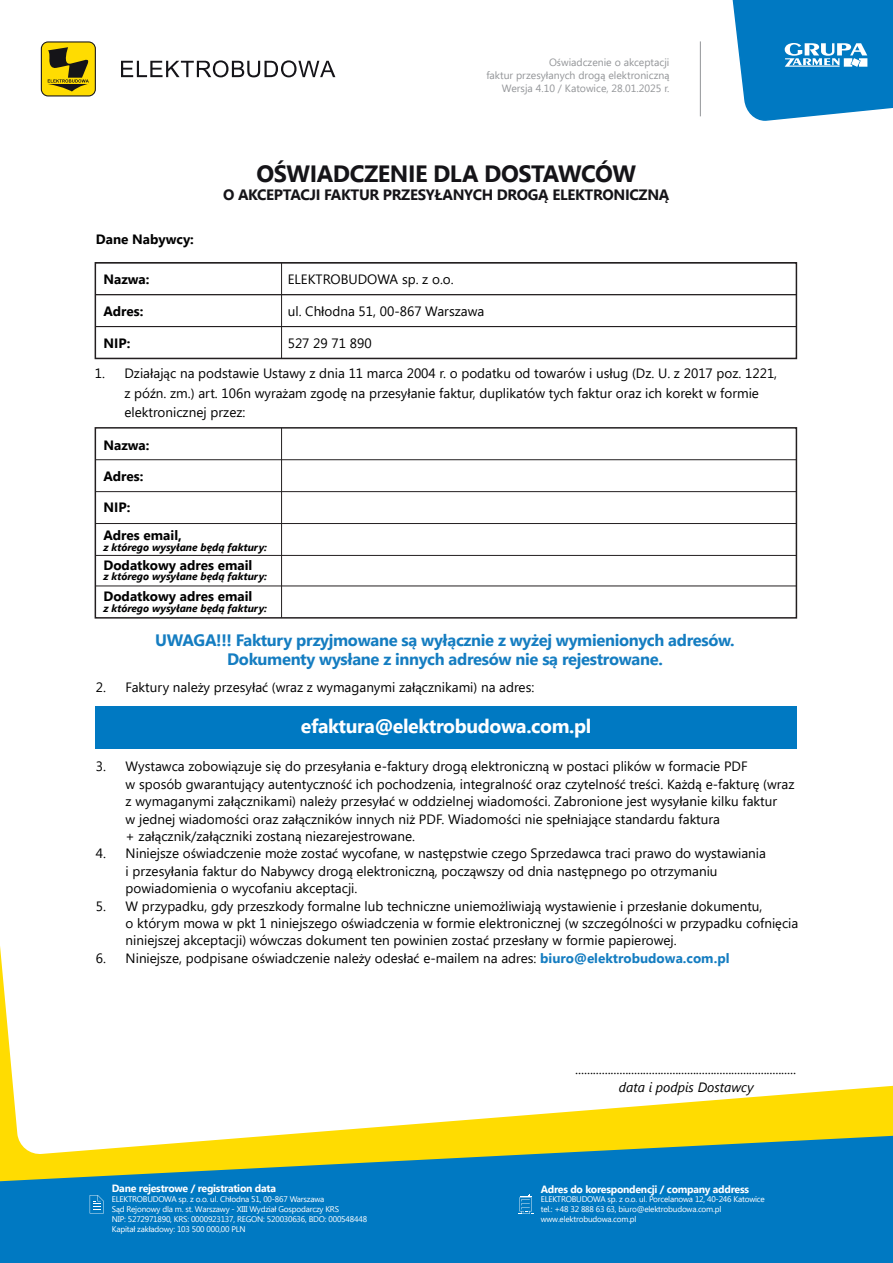
<style>
.page{position:relative;width:893px;height:1263px;background:#fff}
.page>*{position:absolute;margin:0;border:0;box-sizing:border-box;transform-origin:0 0}
.t1{font:700 23.55px "Segoe UI";letter-spacing:-.02em;color:#151418}
.t2{font:700 19.5px "Segoe UI";letter-spacing:-.02em;color:#fff}
.t3{font:700 16.5px/19.2px "Segoe UI";letter-spacing:-.02em;color:#157dc1;text-align:center}
.t4{font:700 15px "Segoe UI";letter-spacing:-.02em;color:#151418}
.t5{font:13.5px/17.4px "Segoe UI";color:#000001}
.t6{font:italic 13.5px "Segoe UI";color:#000001}
.t7{font:700 13.5px "Segoe UI";color:#000001}
.t8{font:10.5px/12.6px "Segoe UI";color:#939598;text-align:right}
.t9{font:italic 700 10.5px "Segoe UI";color:#000001}
.t10{font:700 10.5px "Segoe UI";letter-spacing:-.025em;color:#fff}
.t11{font:8.25px/9.9px "Segoe UI";letter-spacing:-.025em;color:#fff}
.s1{font-family:"Myriad Pro"}
.s2{font-weight:700;color:#157dc1}
</style>
<div class="page">
<div style="left:95px;top:706px;width:701px;height:42px;background:#0079c2"></div>
<svg style="left:0;top:714px;width:893px;height:422px"></svg>
<svg style="left:0;top:1136px;width:893px;height:127px;background:#2d8ba4"></svg>
<svg style="left:41px;top:41px;width:55px;height:55px;background:#b59d0d"></svg>
<svg style="left:121px;top:60px;width:214px;height:17px"></svg>
<hr style="left:281px;top:263px;width:1px;height:95px;background:#231f20">
<div style="left:95px;top:427px;width:702px;height:192px;border:2px solid #231f20"></div>
<hr style="left:281px;top:428px;width:1px;height:190px;background:#231f20">
<hr style="left:95px;top:459px;width:701px;height:1px;background:#231f20">
<hr style="left:95px;top:491px;width:701px;height:1px;background:#231f20">
<hr style="left:95px;top:358px;width:701px;height:1px;background:#231f20">
<hr style="left:95px;top:326px;width:701px;height:1px;background:#231f20">
<hr style="left:95px;top:262px;width:701px;height:1px;background:#231f20">
<hr style="left:95px;top:294px;width:701px;height:1px;background:#231f20">
<hr style="left:95px;top:523px;width:701px;height:1px;background:#231f20">
<hr style="left:95px;top:555px;width:701px;height:1px;background:#231f20">
<hr style="left:95px;top:586px;width:701px;height:1px;background:#231f20">
<hr style="left:700px;top:41px;width:1px;height:75px;background:#939598">
<svg style="left:732px;top:0;width:161px;height:121px;background:#258cca"></svg>
<svg style="left:518px;top:1194px;width:15px;height:20px"></svg>
<svg style="left:90px;top:1195px;width:14px;height:18px"></svg>
<p class="t8" style="left:486px;top:56px;width:185px">O<span class="s1">ś</span>wiadczenie o akceptacji<br>faktur przesy<span class="s1">ł</span>anych drog<span class="s1">ą</span> elektroniczn<span class="s1">ą<br></span>Wersja 4.10 / Katowice, 28.01.2025 r.</p>
<p class="t7" style="left:96px;top:228px;width:100px">Dane Nabywcy:</p>
<h1 class="t1" style="left:257px;top:154px;width:381px">OŚWIADCZENIE DLA DOSTAWCÓW</h1>
<p class="t4" style="left:223px;top:182px;width:448px">O AKCEPTACJI FAKTUR PRZESYŁANYCH DROGĄ ELEKTRONICZNĄ</p>
<p class="t7" style="left:103px;top:269px;width:48px">Nazwa:</p>
<p class="t5" style="left:288px;top:271px;width:167px">ELEKTROBUDOWA sp. z o.o.</p>
<p class="t7" style="left:103px;top:301px;width:42px">Adres:</p>
<p class="t7" style="left:103px;top:332px;width:28px">NIP:</p>
<p class="t5" style="left:288px;top:303px;width:198px">ul. Ch<span class="s1">ł</span>odna 51, 00-867 Warszawa</p>
<p class="t5" style="left:288px;top:334px;width:85px">527 29 71 890</p>
<p class="t5" style="left:124px;top:364px;width:654px;line-height:19.5px;text-indent:-30px">1. Dzia<span class="s1">ł</span>aj<span class="s1">ą</span>c na podstawie Ustawy z dnia 11 marca 2004 r. o podatku od towarów i us<span class="s1">ł</span>ug <span class="s1">(</span>Dz. U. z 2017 poz. 1221, z pó<span class="s1">ź</span>n. zm.<span class="s1">)</span> art. 106n wyra<span class="s1">ż</span>am zgod<span class="s1">ę</span> na przesy<span class="s1">ł</span>anie faktur, duplikatów tych faktur oraz ich korekt w formie elektronicznej przez:</p>
<p class="t7" style="left:103px;top:434px;width:48px">Nazwa:</p>
<p class="t7" style="left:103px;top:465px;width:42px">Adres:</p>
<p class="t7" style="left:103px;top:497px;width:28px">NIP:</p>
<p class="t7" style="left:103px;top:524px;width:80px">Adres email,</p>
<p class="t9" style="left:103px;top:539px;width:165px">z którego wysyłane będą faktury:</p>
<p class="t7" style="left:103px;top:554px;width:150px">Dodatkowy adres email</p>
<p class="t9" style="left:103px;top:569px;width:165px">z którego wysyłane będą faktury:</p>
<p class="t7" style="left:103px;top:585px;width:150px">Dodatkowy adres email</p>
<p class="t9" style="left:103px;top:600px;width:165px">z którego wysyłane będą faktury:</p>
<p class="t3" style="left:155px;top:630px;width:581px">UWAGA!!! Faktury przyjmowane są wyłącznie z wyżej wymienionych adresów.<br>Dokumenty wysłane z innych adresów nie są rejestrowane.</p>
<p class="t5" style="left:96px;top:678px;width:440px">2. Faktury nale<span class="s1">ż</span>y przesy<span class="s1">ł</span>a<span class="s1">ć (</span>wraz z wymaganymi za<span class="s1">łą</span>cznikami<span class="s1">)</span> na adres:</p>
<h2 class="t2" style="left:301px;top:711px;width:292px">efaktura@elektrobudowa.com.pl</h2>
<p class="t5" style="left:126px;top:758px;width:670px;text-indent:-30px">3. Wystawca zobowi<span class="s1">ą</span>zuje si<span class="s1">ę</span> do przesy<span class="s1">ł</span>ania e-faktury drog<span class="s1">ą</span> elektroniczn<span class="s1">ą</span> w postaci plików w formacie PDF<br>w sposób gwarantuj<span class="s1">ą</span>cy autentyczno<span class="s1">ść</span> ich pochodzenia, integralno<span class="s1">ść</span> oraz czytelno<span class="s1">ść</span> tre<span class="s1">ś</span>ci. Ka<span class="s1">ż</span>d<span class="s1">ą</span> e-faktur<span class="s1">ę (</span>wraz z wymaganymi za<span class="s1">łą</span>cznikami<span class="s1">)</span> nale<span class="s1">ż</span>y przesy<span class="s1">ł</span>a<span class="s1">ć</span> w oddzielnej wiadomo<span class="s1">ś</span>ci. Zabronione jest wysy<span class="s1">ł</span>anie kilku faktur<br>w jednej wiadomo<span class="s1">ś</span>ci oraz za<span class="s1">łą</span>czników innych ni<span class="s1">ż</span> PDF. Wiadomo<span class="s1">ś</span>ci nie spe<span class="s1">ł</span>niaj<span class="s1">ą</span>ce standardu faktura<br>+ za<span class="s1">łą</span>cznik/za<span class="s1">łą</span>czniki zostan<span class="s1">ą</span> niezarejestrowane.</p>
<p class="t5" style="left:126px;top:845px;width:642px;text-indent:-30px">4. Niniejsze o<span class="s1">ś</span>wiadczenie mo<span class="s1">ż</span>e zosta<span class="s1">ć</span> wycofane, w nast<span class="s1">ę</span>pstwie czego Sprzedawca traci prawo do wystawiania i przesy<span class="s1">ł</span>ania faktur do Nabywcy drog<span class="s1">ą</span> elektroniczn<span class="s1">ą</span>, pocz<span class="s1">ą</span>wszy od dnia nast<span class="s1">ę</span>pnego po otrzymaniu powiadomienia o wycofaniu akceptacji.</p>
<p class="t5" style="left:126px;top:897px;width:674px;text-indent:-30px">5. W przypadku, gdy przeszkody formalne lub techniczne uniemo<span class="s1">ż</span>liwiaj<span class="s1">ą</span> wystawienie i przes<span class="s1">ł</span>anie dokumentu,<br>o którym mowa w pkt 1 niniejszego o<span class="s1">ś</span>wiadczenia w formie elektronicznej <span class="s1">(</span>w szczególno<span class="s1">ś</span>ci w przypadku cofni<span class="s1">ę</span>cia niniejszej akceptacji<span class="s1">)</span> wówczas dokument ten powinien zosta<span class="s1">ć</span> przes<span class="s1">ł</span>any w formie papierowej.</p>
<p class="t5" style="left:96px;top:949px;width:635px">6. Niniejsze, podpisane o<span class="s1">ś</span>wiadczenie nale<span class="s1">ż</span>y odes<span class="s1">ł</span>a<span class="s1">ć</span> e-mailem na adres: <span class="s2">biuro@elektrobudowa.com.pl</span></p>
<p class="t6" style="left:576px;top:1060px;width:222px">...........................................................................</p>
<p class="t10" style="left:112px;top:1180px;width:166px">Dane rejestrowe / registration data</p>
<p class="t11" style="left:112px;top:1194px;width:257px">ELEKTROBUDOWA sp. z o.o. ul. Ch<span class="s1">ł</span>odna 51, 00-867 Warszawa<br>S<span class="s1">ą</span>d Rejonowy dla m. st. Warszawy - XIII Wydzia<span class="s1">ł</span> Gospodarczy KRS<br>NIP: 5272971890, KRS: 0000923137, REGON: 520030636, BDO: 000548448<br>Kapita<span class="s1">ł</span> zak<span class="s1">ł</span>adowy: 103 500 000,00 PLN</p>
<p class="t6" style="left:619px;top:1077px;width:136px">data i podpis Dostawcy</p>
<p class="t10" style="left:541px;top:1180px;width:210px">Adres do korespondencji / company address</p>
<p class="t11" style="left:541px;top:1195px;width:226px">ELEKTROBUDOWA sp. z o.o. ul. Porcelanowa 12, 40-246 Katowice tel.: +48 32 888 63 63, biuro@elektrobudowa.com.pl www.elektrobudowa.com.pl</p>
</div>
